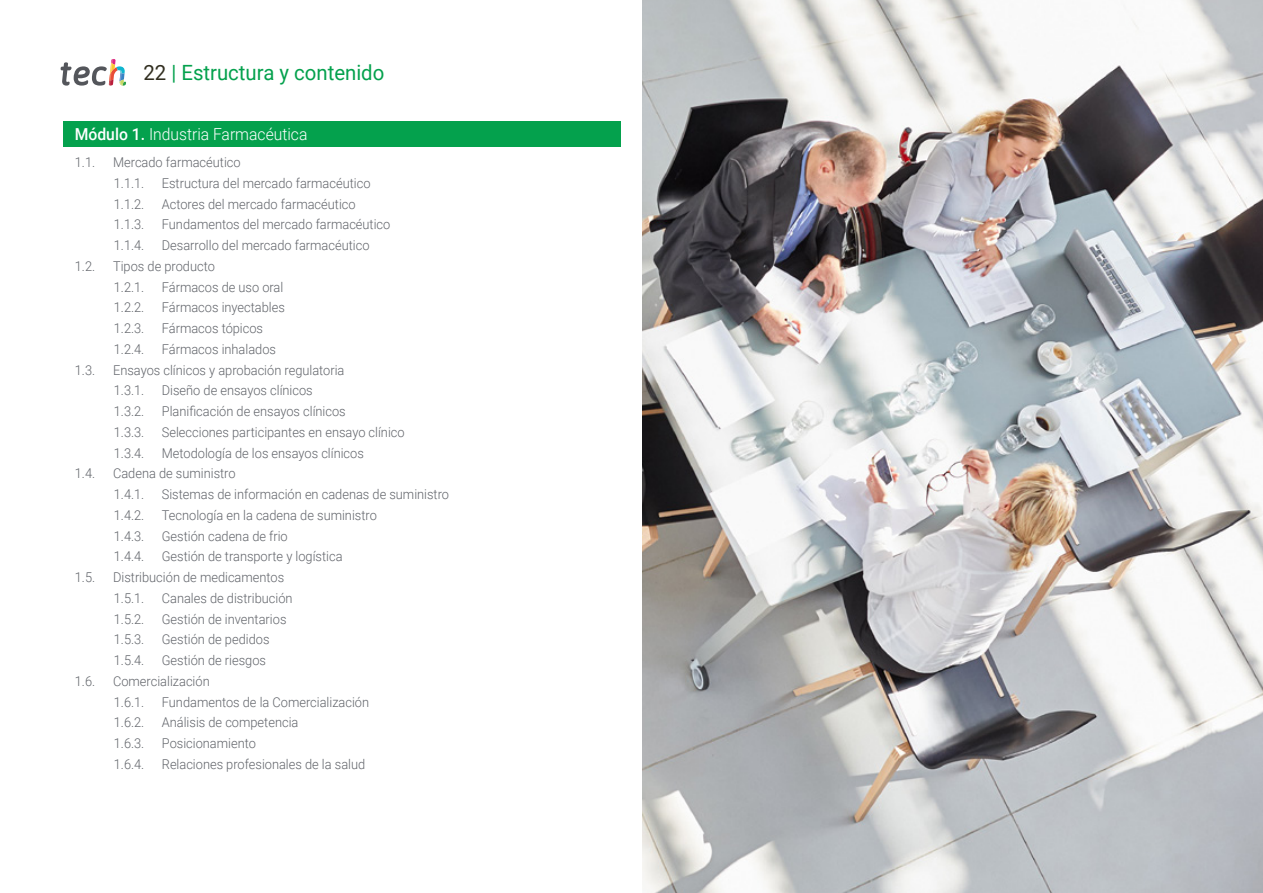
<style>
.page{position:relative;width:1263px;height:893px;background:#fff}
.page>*{position:absolute;margin:0;border:0;box-sizing:border-box;transform-origin:0 0}
.t1{font:21px "Roboto";color:#04a14d}
.t2{font:300 16.5px "Roboto";color:#fff;scale:.95 1}
.t3{font:300 13.5px/20.7px "Roboto";color:#61646a;scale:.95 1}
.s1{color:#312e20}
.s2{font-weight:500}
</style>
<div class="page">
<div style="left:64px;top:121px;width:557px;height:25px;background:#04a14d"></div>
<img style="left:642px;top:0;width:621px;height:893px">
<svg style="left:61px;top:59px;width:65px;height:27px"></svg>
<h1 class="t1" style="left:144px;top:57px;width:242px"><span class="s1">22</span> | Estructura y contenido</h1>
<p class="t2" style="left:75px;top:123px;width:246px"><span class="s2">Módulo 1.</span> Industria Farmacéutica</p>
<p class="t3" style="left:75px;top:151px;width:23px">1.1.</p>
<p class="t3" style="left:113px;top:151px;width:136px">Mercado farmacéutico<br>1.1.1.</p>
<p class="t3" style="left:162px;top:172px;width:221px">Estructura del mercado farmacéutico</p>
<p class="t3" style="left:114px;top:193px;width:34px">1.1.2.</p>
<p class="t3" style="left:162px;top:193px;width:205px">Actores del mercado farmacéutico</p>
<p class="t3" style="left:114px;top:214px;width:34px">1.1.3.</p>
<p class="t3" style="left:162px;top:214px;width:242px">Fundamentos del mercado farmacéutico</p>
<p class="t3" style="left:114px;top:234px;width:34px">1.1.4.</p>
<p class="t3" style="left:162px;top:234px;width:220px">Desarrollo del mercado farmacéutico</p>
<p class="t3" style="left:75px;top:255px;width:23px">1.2.</p>
<p class="t3" style="left:113px;top:255px;width:109px">Tipos de producto<br>1.2.1.</p>
<p class="t3" style="left:162px;top:276px;width:129px">Fármacos de uso oral</p>
<p class="t3" style="left:114px;top:297px;width:34px">1.2.2.</p>
<p class="t3" style="left:162px;top:297px;width:131px">Fármacos inyectables</p>
<p class="t3" style="left:114px;top:317px;width:34px">1.2.3.</p>
<p class="t3" style="left:162px;top:317px;width:108px">Fármacos tópicos</p>
<p class="t3" style="left:114px;top:338px;width:34px">1.2.4.</p>
<p class="t3" style="left:162px;top:338px;width:122px">Fármacos inhalados</p>
<p class="t3" style="left:75px;top:359px;width:23px">1.3.</p>
<p class="t3" style="left:113px;top:359px;width:245px">Ensayos clínicos y aprobación regulatoria<br>1.3.1.</p>
<p class="t3" style="left:162px;top:380px;width:160px">Diseño de ensayos clínicos</p>
<p class="t3" style="left:114px;top:400px;width:34px">1.3.2.</p>
<p class="t3" style="left:162px;top:400px;width:195px">Planificación de ensayos clínicos</p>
<p class="t3" style="left:114px;top:421px;width:34px">1.3.3.</p>
<p class="t3" style="left:162px;top:421px;width:257px">Selecciones participantes en ensayo clínico</p>
<p class="t3" style="left:114px;top:442px;width:34px">1.3.4.</p>
<p class="t3" style="left:162px;top:442px;width:214px">Metodología de los ensayos clínicos</p>
<p class="t3" style="left:75px;top:463px;width:23px">1.4.</p>
<p class="t3" style="left:113px;top:463px;width:130px">Cadena de suministro<br>1.4.1.</p>
<p class="t3" style="left:162px;top:483px;width:304px">Sistemas de información en cadenas de suministro</p>
<p class="t3" style="left:114px;top:504px;width:34px">1.4.2.</p>
<p class="t3" style="left:162px;top:504px;width:228px">Tecnología en la cadena de suministro</p>
<p class="t3" style="left:114px;top:525px;width:34px">1.4.3.</p>
<p class="t3" style="left:162px;top:525px;width:134px">Gestión cadena de frio</p>
<p class="t3" style="left:114px;top:546px;width:34px">1.4.4.</p>
<p class="t3" style="left:162px;top:546px;width:192px">Gestión de transporte y logística</p>
<p class="t3" style="left:75px;top:566px;width:23px">1.5.</p>
<p class="t3" style="left:113px;top:566px;width:182px">Distribución de medicamentos<br>1.5.1.</p>
<p class="t3" style="left:162px;top:587px;width:139px">Canales de distribución</p>
<p class="t3" style="left:114px;top:608px;width:34px">1.5.2.</p>
<p class="t3" style="left:162px;top:608px;width:133px">Gestión de inventarios</p>
<p class="t3" style="left:114px;top:629px;width:34px">1.5.3.</p>
<p class="t3" style="left:162px;top:629px;width:115px">Gestión de pedidos</p>
<p class="t3" style="left:114px;top:649px;width:34px">1.5.4.</p>
<p class="t3" style="left:162px;top:649px;width:111px">Gestión de riesgos</p>
<p class="t3" style="left:75px;top:670px;width:23px">1.6.</p>
<p class="t3" style="left:113px;top:670px;width:103px">Comercialización<br>1.6.1.</p>
<p class="t3" style="left:162px;top:691px;width:220px">Fundamentos de la Comercialización</p>
<p class="t3" style="left:114px;top:712px;width:34px">1.6.2.</p>
<p class="t3" style="left:162px;top:712px;width:145px">Análisis de competencia</p>
<p class="t3" style="left:114px;top:732px;width:34px">1.6.3.</p>
<p class="t3" style="left:162px;top:732px;width:100px">Posicionamiento</p>
<p class="t3" style="left:114px;top:753px;width:34px">1.6.4.</p>
<p class="t3" style="left:162px;top:753px;width:216px">Relaciones profesionales de la salud</p>
</div>
